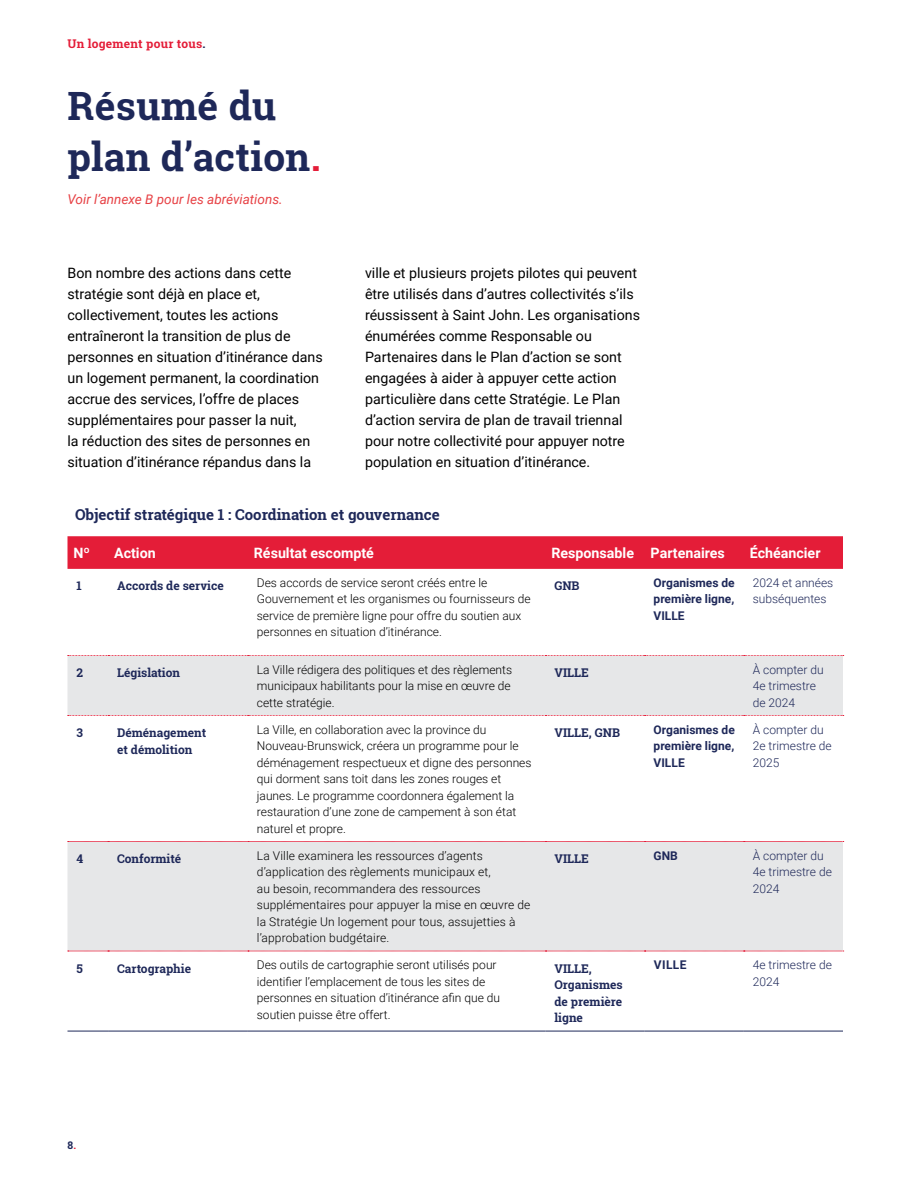
<style>
.page{position:relative;width:918px;height:1188px;background:#fff}
.page>*{position:absolute;margin:0;border:0;box-sizing:border-box;transform-origin:0 0}
.t1{font:700 39px/51px "Roboto Slab";letter-spacing:.01em;color:#1e2859}
.t2{font:700 15px "Roboto Slab";color:#1e2859}
.t3{font:14.25px/21px "Roboto";color:#000}
.t4{font:700 14.25px "Roboto";color:#fff}
.t5{font:italic 13.5px "Roboto";color:#e74145}
.t6{font:300 12px/16.5px "Roboto";color:#000}
.t7{font:700 12px/16.5px "Roboto Slab";color:#1e2859}
.t8{font:300 12px/16.5px "Roboto";color:#1e2859}
.t9{font:700 12px/16.5px "Roboto";color:#1e2859;text-align:justify}
.t10{font:700 12px "Roboto Slab";letter-spacing:.02em;color:#e41d38}
.t11{font:700 10.5px "Roboto Slab";color:#1e2859}
.s1{color:#1e2859}
.s2{color:#e41d38}
</style>
<div class="page">
<div style="left:68px;top:536px;width:775px;height:33px;background:#e41d38"></div>
<svg style="left:68px;top:656px;width:775px;height:295px;fill:#e6e7e8"></svg>
<svg style="left:68px;top:655px;width:776px;height:1px"></svg>
<svg style="left:68px;top:715px;width:776px;height:1px"></svg>
<svg style="left:68px;top:841px;width:776px;height:1px"></svg>
<svg style="left:68px;top:951px;width:776px;height:1px"></svg>
<hr style="left:68px;top:1031px;width:40px;height:1px;background:#1e2859">
<hr style="left:108px;top:1031px;width:140px;height:1px;background:#1e2859">
<hr style="left:248px;top:1031px;width:297px;height:1px;background:#1e2859">
<hr style="left:545px;top:1031px;width:100px;height:1px;background:#1e2859">
<hr style="left:645px;top:1031px;width:99px;height:1px;background:#1e2859">
<hr style="left:744px;top:1031px;width:99px;height:1px;background:#1e2859">
<p class="t10" style="left:68px;top:35px;width:140px">Un logement pour tous<span class="s1">.</span></p>
<h1 class="t1" style="left:68px;top:80px;width:255px">Résumé du plan d’action<span class="s2">.</span></h1>
<p class="t5" style="left:68px;top:189px;width:217px">Voir l’annexe B pour les abréviations.</p>
<p class="t3" style="left:68px;top:261px;width:257px">Bon nombre des actions dans cette stratégie sont déjà en place et, collectivement, toutes les actions entraîneront la transition de plus de personnes en situation d’itinérance dans un logement permanent, la coordination accrue des services, l’offre de places supplémentaires pour passer la nuit,<br>la réduction des sites de personnes en situation d’itinérance répandus dans la</p>
<p class="t3" style="left:365px;top:261px;width:277px">ville et plusieurs projets pilotes qui peuvent être utilisés dans d’autres collectivités s’ils réussissent à Saint John. Les organisations énumérées comme Responsable ou Partenaires dans le Plan d’action se sont engagées à aider à appuyer cette action particulière dans cette Stratégie. Le Plan d’action servira de plan de travail triennal pour notre collectivité pour appuyer notre population en situation d’itinérance.</p>
<p class="t2" style="left:75px;top:504px;width:366px">Objectif stratégique 1 : Coordination et gouvernance</p>
<p class="t4" style="left:74px;top:543px;width:18px">Nº</p>
<p class="t4" style="left:114px;top:543px;width:43px">Action</p>
<p class="t4" style="left:254px;top:543px;width:122px">Résultat escompté</p>
<p class="t4" style="left:551px;top:543px;width:175px">Responsable Partenaires</p>
<p class="t4" style="left:750px;top:543px;width:72px">Échéancier</p>
<p class="t7" style="left:76px;top:578px;width:7px">1</p>
<p class="t7" style="left:117px;top:578px;width:108px">Accords de service</p>
<p class="t6" style="left:257px;top:574px;width:275px">Des accords de service seront créés entre le Gouvernement et les organismes ou fournisseurs de service de première ligne pour offre du soutien aux personnes en situation d’itinérance.</p>
<p class="t7" style="left:554px;top:578px;width:27px">GNB</p>
<p class="t9" style="left:654px;top:574px;width:83px">Organismes de première ligne, VILLE</p>
<p class="t8" style="left:753px;top:574px;width:82px">2024 et années subséquentes</p>
<p class="t7" style="left:77px;top:664px;width:8px">2</p>
<p class="t7" style="left:117px;top:664px;width:64px">Législation</p>
<p class="t6" style="left:257px;top:661px;width:257px;text-align:justify">La Ville rédigera des politiques et des règlements municipaux habilitants pour la mise en œuvre de cette stratégie.</p>
<p class="t7" style="left:554px;top:664px;width:36px">VILLE</p>
<p class="t8" style="left:753px;top:661px;width:72px">À compter du<br>4e trimestre de 2024</p>
<p class="t7" style="left:77px;top:724px;width:8px">3</p>
<p class="t7" style="left:117px;top:724px;width:91px">Déménagement et démolition</p>
<p class="t6" style="left:257px;top:721px;width:276px">La Ville, en collaboration avec la province du Nouveau-Brunswick, créera un programme pour le déménagement respectueux et digne des personnes qui dorment sans toit dans les zones rouges et jaunes. Le programme coordonnera également la restauration d’une zone de campement à son état naturel et propre.</p>
<p class="t7" style="left:554px;top:724px;width:67px">VILLE, GNB</p>
<p class="t9" style="left:654px;top:721px;width:83px">Organismes de première ligne, VILLE</p>
<p class="t8" style="left:753px;top:721px;width:81px">À compter du<br>2e trimestre de<br>2025</p>
<p class="t7" style="left:77px;top:850px;width:8px">4</p>
<p class="t7" style="left:117px;top:850px;width:66px">Conformité</p>
<p class="t6" style="left:257px;top:847px;width:275px">La Ville examinera les ressources d’agents d’application des règlements municipaux et,<br>au besoin, recommandera des ressources supplémentaires pour appuyer la mise en œuvre de la Stratégie Un logement pour tous, assujetties à l’approbation budgétaire.</p>
<p class="t7" style="left:554px;top:850px;width:36px">VILLE</p>
<p class="t9" style="left:654px;top:847px;width:26px">GNB</p>
<p class="t8" style="left:753px;top:847px;width:81px">À compter du<br>4e trimestre de<br>2024</p>
<p class="t7" style="left:77px;top:960px;width:8px">5</p>
<p class="t7" style="left:117px;top:960px;width:76px">Cartographie</p>
<p class="t6" style="left:257px;top:956px;width:245px">Des outils de cartographie seront utilisés pour identifier l’emplacement de tous les sites de personnes en situation d’itinérance afin que du soutien puisse être offert.</p>
<p class="t7" style="left:554px;top:960px;width:70px">VILLE,<br>Organismes de première ligne</p>
<p class="t9" style="left:654px;top:956px;width:34px">VILLE</p>
<p class="t8" style="left:753px;top:956px;width:81px">4e trimestre de<br>2024</p>
<p class="t11" style="left:68px;top:1138px;width:10px">8<span class="s2">.</span></p>
</div>
